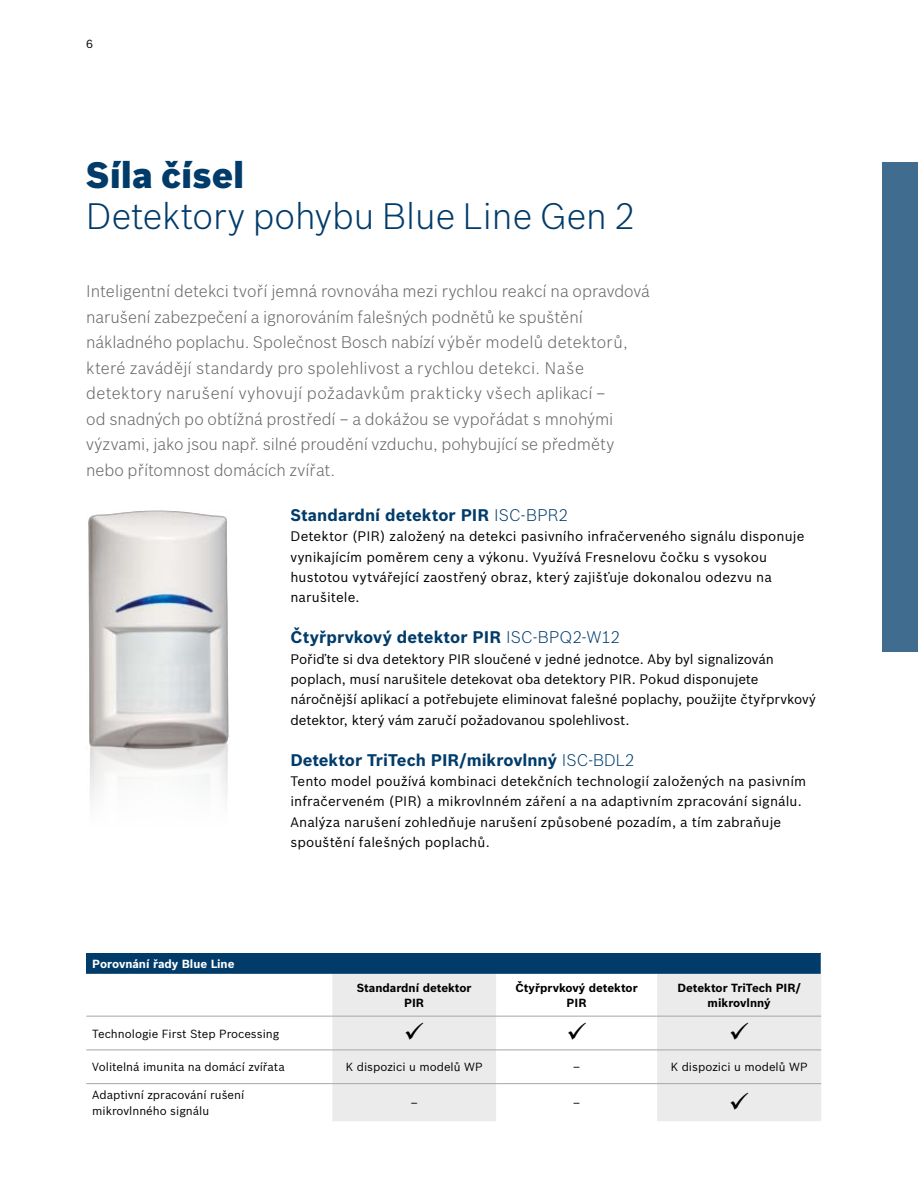
<style>
.page{position:relative;width:918px;height:1188px;background:#fff}
.page>*{position:absolute;margin:0;border:0;box-sizing:border-box;transform-origin:0 0}
.t1{font:300 36px "Bosch Sans";color:#003b6a}
.t2{font:900 36px "Bosch Sans";color:#003b6a}
.t3{font:300 16.5px/25.5px "Bosch Sans";letter-spacing:.005em;color:#666}
.t4{font:700 16.5px "Bosch Sans";color:#003b6a}
.t5{font:13.5px/20.4px "Bosch Sans";letter-spacing:.005em;color:#000}
.t6{font:11.55px/16.4px "Bosch Sans";color:#000}
.t7{font:700 11.55px/14.4px "Bosch Sans";color:#000;text-align:center}
.t8{font:700 11.55px "Bosch Sans";color:#fff}
.s1{font-weight:300}
</style>
<div class="page">
<img style="left:86px;top:510px;width:143px;height:444px">
<div style="left:882px;top:162px;width:36px;height:490px;background:#406c8f"></div>
<div style="left:86px;top:954px;width:735px;height:20px;background:#003b6a"></div>
<svg style="left:86px;top:1015px;width:246px;height:70px"></svg>
<svg style="left:332px;top:974px;width:489px;height:147px;fill:#ebebeb"></svg>
<hr style="left:86px;top:1016px;width:246px;height:1px;background:#a6a6a6">
<hr style="left:332px;top:1016px;width:164px;height:1px;background:#a6a6a6">
<hr style="left:496px;top:1016px;width:161px;height:1px;background:#a6a6a6">
<hr style="left:657px;top:1016px;width:164px;height:1px;background:#a6a6a6">
<hr style="left:86px;top:1050px;width:246px;height:1px;background:#a6a6a6">
<hr style="left:332px;top:1050px;width:164px;height:1px;background:#a6a6a6">
<hr style="left:496px;top:1050px;width:161px;height:1px;background:#a6a6a6">
<hr style="left:657px;top:1050px;width:164px;height:1px;background:#a6a6a6">
<hr style="left:86px;top:1083px;width:246px;height:1px;background:#a6a6a6">
<hr style="left:332px;top:1083px;width:164px;height:1px;background:#a6a6a6">
<hr style="left:496px;top:1083px;width:161px;height:1px;background:#a6a6a6">
<hr style="left:657px;top:1083px;width:164px;height:1px;background:#a6a6a6">
<svg style="left:406px;top:1023px;width:18px;height:17px"></svg>
<svg style="left:568px;top:1023px;width:18px;height:17px"></svg>
<svg style="left:731px;top:1023px;width:17px;height:17px"></svg>
<svg style="left:731px;top:1092px;width:17px;height:17px"></svg>
<p class="t6" style="left:86px;top:35px;width:8px">6</p>
<h1 class="t2" style="left:86px;top:152px;width:160px">Síla čísel</h1>
<h1 class="t1" style="left:86px;top:194px;width:550px">Detektory pohybu Blue Line Gen 2</h1>
<p class="t3" style="left:86px;top:278px;width:565px">Inteligentní detekci tvoří jemná rovnováha mezi rychlou reakcí na opravdová narušení zabezpečení a ignorováním falešných podnětů ke spuštění nákladného poplachu. Společnost Bosch nabízí výběr modelů detektorů, které zavádějí standardy pro spolehlivost a rychlou detekci. Naše detektory narušení vyhovují požadavkům prakticky všech aplikací –<br>od snadných po obtížná prostředí – a dokážou se vypořádat s mnohými výzvami, jako jsou např. silné proudění vzduchu, pohybující se předměty nebo přítomnost domácích zvířat.</p>
<p class="t8" style="left:92px;top:957px;width:144px">Porovnání řady Blue Line</p>
<p class="t4" style="left:290px;top:505px;width:279px">Standardní detektor PIR <span class="s1">ISC-BPR2</span></p>
<p class="t5" style="left:290px;top:526px;width:515px">Detektor (PIR) založený na detekci pasivního infračerveného signálu disponuje vynikajícím poměrem ceny a výkonu. Využívá Fresnelovu čočku s vysokou hustotou vytvářející zaostřený obraz, který zajišťuje dokonalou odezvu na narušitele.</p>
<p class="t4" style="left:290px;top:627px;width:331px">Čtyřprvkový detektor PIR <span class="s1">ISC-BPQ2-W12</span></p>
<p class="t5" style="left:290px;top:648px;width:527px">Pořiďte si dva detektory PIR sloučené v jedné jednotce. Aby byl signalizován poplach, musí narušitele detekovat oba detektory PIR. Pokud disponujete náročnější aplikací a potřebujete eliminovat falešné poplachy, použijte čtyřprvkový detektor, který vám zaručí požadovanou spolehlivost.</p>
<p class="t4" style="left:290px;top:749px;width:346px">Detektor TriTech PIR/mikrovlnný <span class="s1">ISC‑BDL2</span></p>
<p class="t5" style="left:290px;top:771px;width:517px">Tento model používá kombinaci detekčních technologií založených na pasivním infračerveném (PIR) a mikrovlnném záření a na adaptivním zpracování signálu.<br>Analýza narušení zohledňuje narušení způsobené pozadím, a tím zabraňuje spouštění falešných poplachů.</p>
<p class="t7" style="left:357px;top:981px;width:116px">Standardní detektor<br>PIR</p>
<p class="t7" style="left:515px;top:981px;width:124px">Čtyřprvkový detektor<br>PIR</p>
<p class="t7" style="left:677px;top:980px;width:125px;line-height:15.3px">Detektor TriTech PIR/ mikrovlnný</p>
<p class="t6" style="left:92px;top:1025px;width:189px">Technologie First Step Processing</p>
<p class="t6" style="left:92px;top:1059px;width:194px">Volitelná imunita na domácí zvířata</p>
<p class="t6" style="left:346px;top:1059px;width:138px">K dispozici u modelů WP</p>
<p class="t6" style="left:573px;top:1059px;width:8px">–</p>
<p class="t6" style="left:671px;top:1059px;width:138px">K dispozici u modelů WP</p>
<p class="t6" style="left:92px;top:1086px;width:153px">Adaptivní zpracování rušení mikrovlnného signálu</p>
<p class="t6" style="left:411px;top:1095px;width:8px">–</p>
<p class="t6" style="left:573px;top:1095px;width:8px">–</p>
</div>
